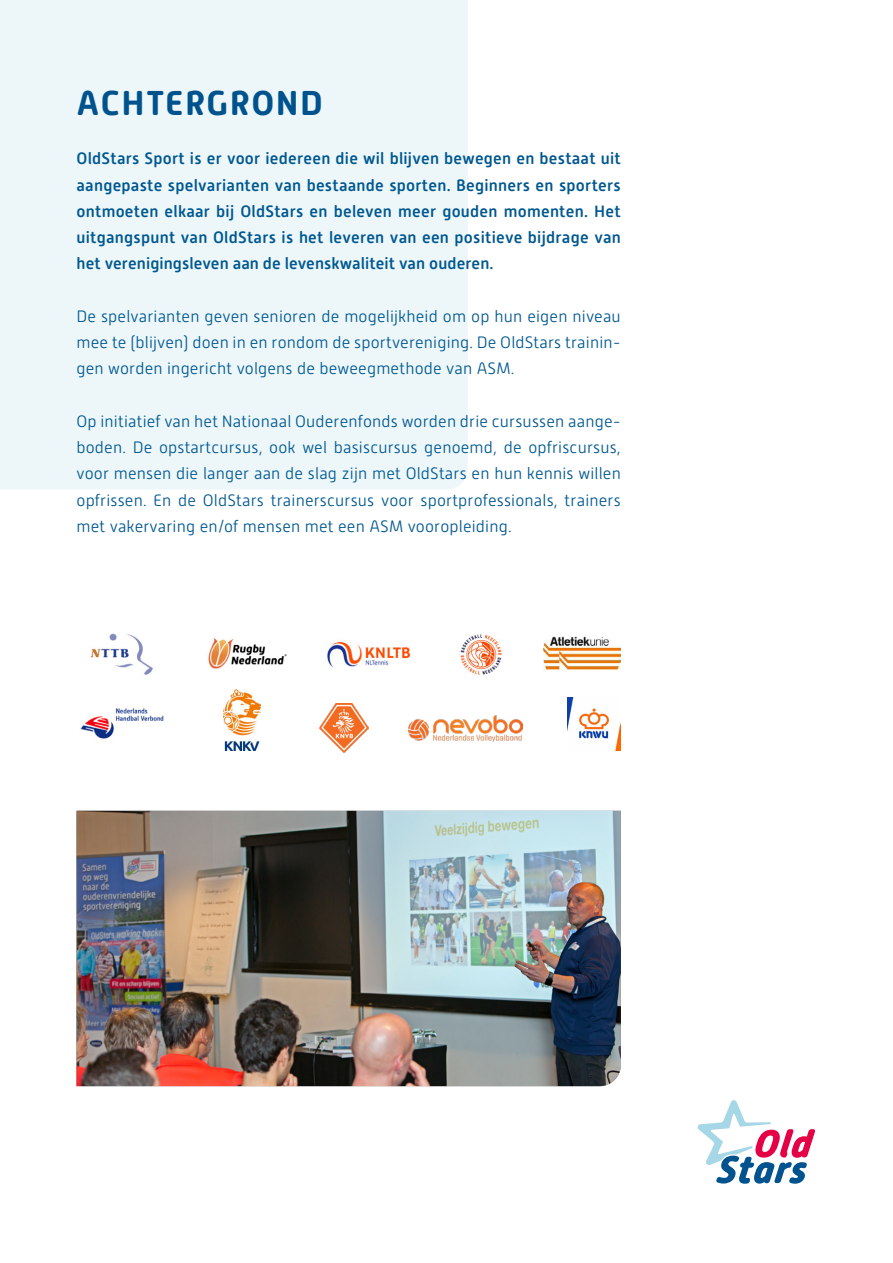
<style>
.page{position:relative;width:893px;height:1263px;background:#fff}
.page>*{position:absolute;margin:0;border:0;box-sizing:border-box;transform-origin:0 0}
.t1{font:700 34.5px "Alwyn New Rounded";letter-spacing:.045em;color:#00528d}
.t2{font:300 16.5px/26.2px "Alwyn New Rounded";letter-spacing:.01em;color:#005890;text-align:justify}
.t3{font:500 16.5px/26.2px "Alwyn New Rounded";letter-spacing:.005em;color:#005890;text-align:justify}
</style>
<div class="page">
<div style="left:0;top:0;width:468px;height:489px;background:#edf7fa"></div>
<svg style="left:698px;top:1100px;width:117px;height:84px"></svg>
<img style="left:77px;top:811px;width:544px;height:275px">
<img style="left:80px;top:633px;width:331px;height:106px">
<img style="left:543px;top:636px;width:78px;height:35px">
<img style="left:567px;top:697px;width:54px;height:54px">
<img style="left:408px;top:715px;width:115px;height:27px">
<img style="left:319px;top:703px;width:49px;height:49px">
<img style="left:460px;top:634px;width:42px;height:41px">
<div style="left:199px;top:683px;width:82px;height:72px;background:#fff"></div>
<img style="left:223px;top:690px;width:38px;height:60px">
<h1 class="t1" style="left:77px;top:84px;width:248px">ACHTERGROND</h1>
<p class="t3" style="left:77px;top:145px;width:546px">OldStars Sport is er voor iedereen die wil blijven bewegen en bestaat uit aangepaste spelvarianten van bestaande sporten. Beginners en sporters ontmoeten elkaar bij OldStars en beleven meer gouden momenten. Het uitgangspunt van OldStars is het leveren van een positieve bijdrage van het verenigingsleven aan de levenskwaliteit van ouderen.</p>
<p class="t2" style="left:77px;top:303px;width:546px">De spelvarianten geven senioren de mogelijkheid om op hun eigen niveau mee te (blijven) doen in en rondom de sportvereniging. De OldStars trainin&shy;gen worden ingericht volgens de beweegmethode van ASM.</p>
<p class="t2" style="left:77px;top:408px;width:546px">Op initiatief van het Nationaal Ouderenfonds worden drie cursussen aange&shy;boden. De opstartcursus, ook wel basiscursus genoemd, de opfriscursus, voor mensen die langer aan de slag zijn met OldStars en hun kennis willen opfrissen. En de OldStars trainerscursus voor sportprofessionals, trainers met vakervaring en/of mensen met een ASM vooropleiding.</p>
</div>
